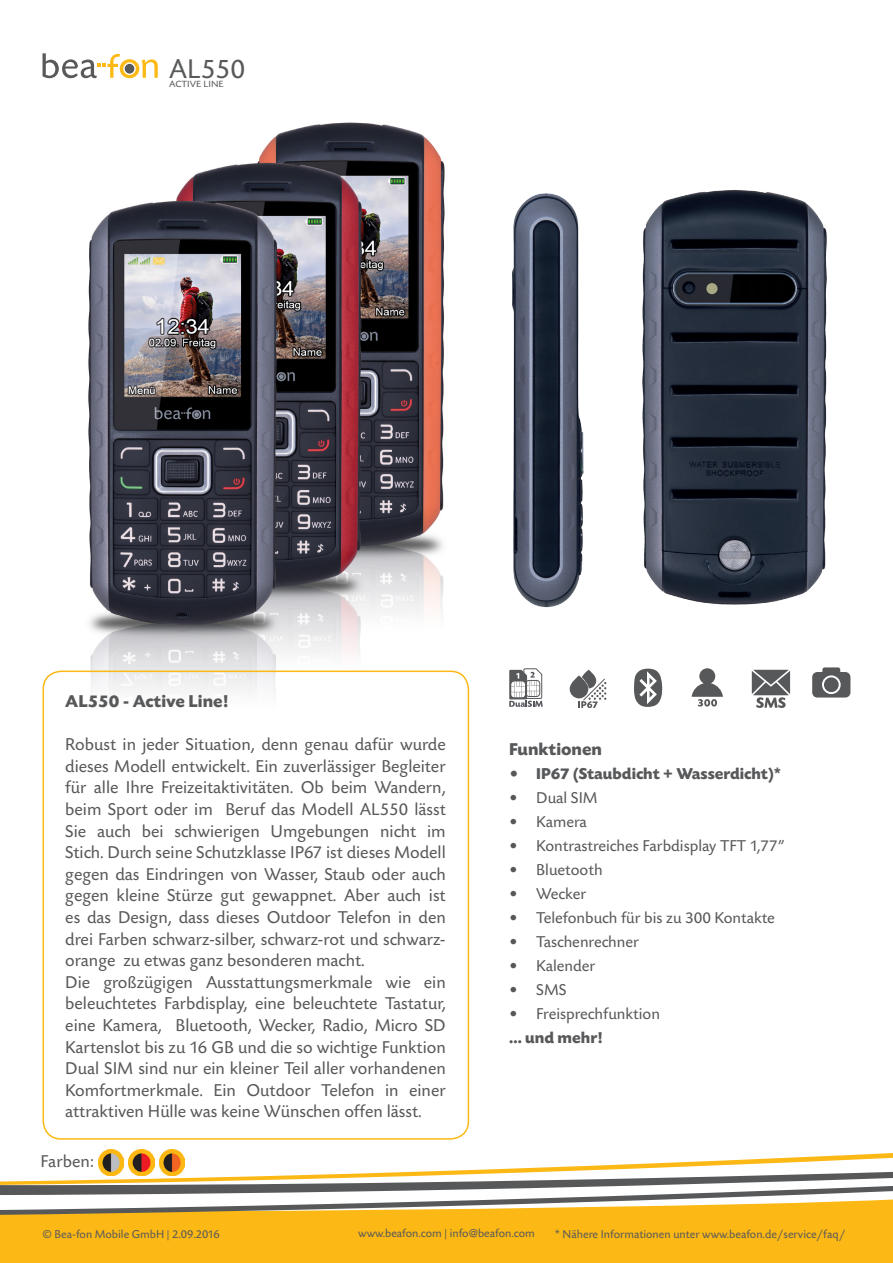
<style>
.page{position:relative;width:893px;height:1263px;background:#fff}
.page>*{position:absolute;margin:0;border:0;box-sizing:border-box;transform-origin:0 0}
.t1{font:28.35px "Today SB";color:#58595b}
.table_text{font:18px/21.6px "Today SB";color:#57585a;text-align:justify}
.Title2{font:700 18px "Today SB";color:#57585a}
.t2{font:16.5px "Today SB";color:#57585a}
.t3{font:700 16.5px "Today SB";color:#57585a}
.table_text-2{font:12px "Today SB";color:#57585a}
.t4{font:9.45px "Today SB";color:#58595b;scale:1.08 1}
</style>
<div class="page">
<div style="left:0;top:1215px;width:893px;height:48px;background:#fcb814"></div>
<svg style="left:0;top:1153px;width:893px;height:62px"></svg>
<img style="left:88px;top:122px;width:381px;height:571px">
<div style="left:43px;top:670px;width:426px;height:470px;border:2px solid #fcb814;border-radius:18px"></div>
<img style="left:129px;top:1149px;width:25px;height:26px">
<img style="left:98px;top:1149px;width:26px;height:26px">
<img style="left:159px;top:1149px;width:26px;height:26px">
<svg style="left:509px;top:668px;width:34px;height:39px"></svg>
<svg style="left:43px;top:53px;width:115px;height:25px"></svg>
<div style="left:125px;top:64px;width:9px;height:10px;background:#58595b;border-radius:50%"></div>
<img style="left:606px;top:190px;width:245px;height:518px">
<img style="left:512px;top:193px;width:72px;height:415px">
<svg style="left:582px;top:670px;width:15px;height:18px"></svg>
<svg style="left:569px;top:675px;width:37px;height:33px"></svg>
<p class="t1" style="left:169px;top:54px;width:78px">AL550</p>
<p class="t4" style="left:169px;top:79px;width:52px">ACTIVE LINE</p>
<p class="Title2" style="left:65px;top:691px;width:165px">AL550 - Active Line!</p>
<p class="table_text" style="left:65px;top:734px;width:382px">Robust in jeder Situation, denn genau dafür wurde dieses Modell entwickelt. Ein zuverlässiger Begleiter für alle Ihre Freizeitaktivitäten. Ob beim Wandern, beim Sport oder im Beruf das Modell AL550 lässt Sie auch bei schwierigen Umgebungen nicht im Stich. Durch seine Schutzklasse IP67 ist dieses Modell gegen das Eindringen von Wasser, Staub oder auch gegen kleine Stürze gut gewappnet. Aber auch ist es das Design, dass dieses Outdoor Telefon in den drei Farben schwarz-silber, schwarz-rot und schwarz&shy;orange zu etwas ganz besonderen macht.</p>
<p class="table_text" style="left:65px;top:972px;width:382px">Die großzügigen Ausstattungsmerkmale wie ein beleuchtetes Farbdisplay, eine beleuchtete Tastatur, eine Kamera, Bluetooth, Wecker, Radio, Micro SD Kartenslot bis zu 16 GB und die so wichtige Funktion Dual SIM sind nur ein kleiner Teil aller vorhandenen Komfortmerkmale. Ein Outdoor Telefon in einer attraktiven Hülle was keine Wünschen offen lässt.</p>
<p class="table_text" style="left:41px;top:1151px;width:55px">Farben:</p>
<p class="Title2" style="left:509px;top:740px;width:94px">Funktionen</p>
<p class="t3" style="left:509px;top:765px;width:273px">• IP67 (Staubdicht + Wasserdicht)*</p>
<p class="t2" style="left:509px;top:789px;width:90px">• Dual SIM</p>
<p class="t2" style="left:509px;top:813px;width:79px">• Kamera</p>
<p class="t2" style="left:509px;top:837px;width:277px">• Kontrastreiches Farbdisplay TFT 1,77”</p>
<p class="t2" style="left:509px;top:861px;width:95px">• Bluetooth</p>
<p class="t2" style="left:509px;top:885px;width:78px">• Wecker</p>
<p class="t2" style="left:509px;top:909px;width:267px">• Telefonbuch für bis zu 300 Kontakte</p>
<p class="t2" style="left:509px;top:933px;width:131px">• Taschenrechner</p>
<p class="t2" style="left:509px;top:957px;width:88px">• Kalender</p>
<p class="t2" style="left:509px;top:981px;width:59px">• SMS</p>
<p class="t2" style="left:509px;top:1005px;width:152px">• Freisprechfunktion</p>
<p class="t3" style="left:509px;top:1029px;width:95px">... und mehr!</p>
<p class="table_text-2" style="left:43px;top:1227px;width:179px">© Bea-fon Mobile GmbH | 2.09.2016</p>
<p class="table_text-2" style="left:358px;top:1226px;width:178px">www.beafon.com | info@beafon.com</p>
<p class="table_text-2" style="left:555px;top:1227px;width:292px">* Nähere Informationen unter www.beafon.de/service/faq/</p>
</div>
